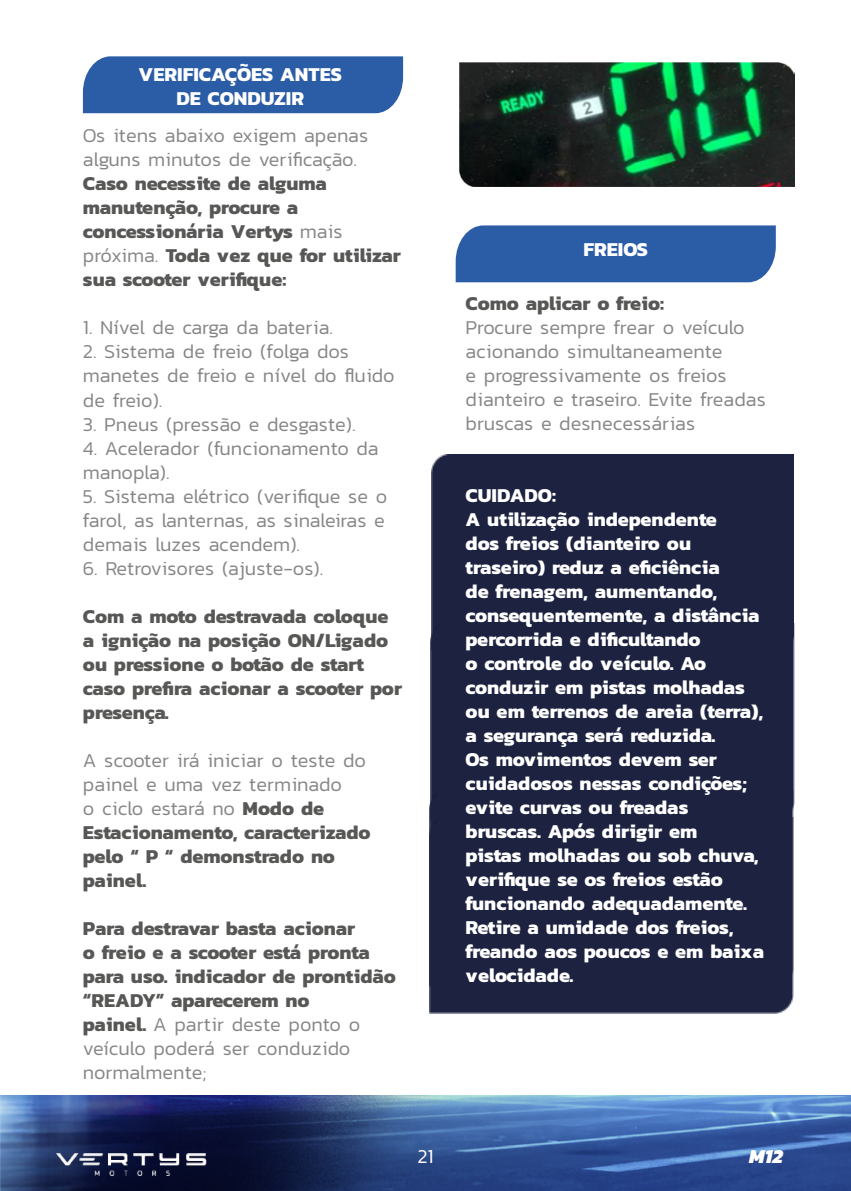
<style>
.page{position:relative;width:851px;height:1191px;background:#fff}
.page>*{position:absolute;margin:0;border:0;box-sizing:border-box;transform-origin:0 0}
.t1{font:300 20px/24px "Kanit";color:#878787}
.t2{font:700 20px/24px "Kanit";color:#fff;text-align:center}
.t3{font:700 20px/24px "Kanit";color:#575756}
.t4{font:italic 800 20px "Kanit";color:#fff}
.t5{font:300 20px "Kanit";color:#fff}
.s1{font-weight:300;color:#878787}
.s2{font-weight:700;color:#575756}
</style>
<div class="page">
<img style="left:0;top:1095px;width:850px;height:96px">
<img style="left:57px;top:1153px;width:150px;height:22px">
<div style="left:83px;top:56px;width:320px;height:57px;background:#2b5ca6"></div>
<img style="left:459px;top:62px;width:335px;height:125px">
<div style="left:431px;top:454px;width:362px;height:170px;background:#1c2240"></div>
<div style="left:430px;top:624px;width:364px;height:196px;background:#1c2240"></div>
<div style="left:430px;top:790px;width:363px;height:27px;background:#1c2240"></div>
<div style="left:430px;top:817px;width:363px;height:196px;background:#1c2240"></div>
<div style="left:455px;top:225px;width:320px;height:57px;background:#2b5ca6"></div>
<p class="t2" style="left:139px;top:61px;width:205px">VERIFICAÇÕES ANTES<br>DE CONDUZIR</p>
<p class="t1" style="left:83px;top:123px;width:287px">Os itens abaixo exigem apenas alguns minutos de verificação.</p>
<p class="t3" style="left:83px;top:171px;width:319px">Caso necessite de alguma manutenção, procure a concessionária Vertys <span class="s1">mais próxima.</span> Toda vez que for utilizar sua scooter verifique:</p>
<p class="t1" style="left:83px;top:315px;width:251px">1. Nível de carga da bateria.</p>
<p class="t1" style="left:83px;top:339px;width:313px">2. Sistema de freio (folga dos manetes de freio e nível do fluido de freio).</p>
<p class="t1" style="left:83px;top:411px;width:274px">3. Pneus (pressão e desgaste).</p>
<p class="t1" style="left:83px;top:435px;width:297px">4. Acelerador (funcionamento da manopla).</p>
<p class="t1" style="left:83px;top:483px;width:306px;text-align:justify">5. Sistema elétrico (verifique se o farol, as lanternas, as sinaleiras e demais luzes acendem).</p>
<p class="t1" style="left:83px;top:555px;width:242px">6. Retrovisores (ajuste-os).</p>
<p class="t3" style="left:83px;top:603px;width:320px">Com a moto destravada coloque a ignição na posição ON/Ligado ou pressione o botão de start caso prefira acionar a scooter por presença.</p>
<p class="t1" style="left:83px;top:747px;width:289px">A scooter irá iniciar o teste do painel e uma vez terminado<br>o ciclo estará no <span class="s2">Modo de<br>Estacionamento, caracterizado pelo “ P “ demonstrado no painel.</span></p>
<p class="t3" style="left:83px;top:915px;width:314px">Para destravar basta acionar<br>o freio e a scooter está pronta para uso. indicador de prontidão “READY” aparecerem no<br>painel. <span class="s1">A partir deste ponto o veículo poderá ser conduzido normalmente;</span></p>
<p class="t2" style="left:583px;top:236px;width:66px">FREIOS</p>
<p class="t3" style="left:465px;top:290px;width:200px">Como aplicar o freio:</p>
<p class="t1" style="left:465px;top:315px;width:302px">Procure sempre frear o veículo acionando simultaneamente<br>e progressivamente os freios dianteiro e traseiro. Evite freadas bruscas e desnecessárias</p>
<p class="t2" style="left:465px;top:482px;width:300px;text-align:left">CUIDADO:<br>A utilização independente<br>dos freios (dianteiro ou traseiro) reduz a eficiência<br>de frenagem, aumentando, consequentemente, a distância percorrida e dificultando<br>o controle do veículo. Ao conduzir em pistas molhadas ou em terrenos de areia (terra), a segurança será reduzida.<br>Os movimentos devem ser cuidadosos nessas condições; evite curvas ou freadas bruscas. Após dirigir em<br>pistas molhadas ou sob chuva, verifique se os freios estão funcionando adequadamente.<br>Retire a umidade dos freios, freando aos poucos e em baixa velocidade.</p>
<p class="t5" style="left:417px;top:1142px;width:18px">21</p>
<p class="t4" style="left:748px;top:1140px;width:35px">M12</p>
</div>
